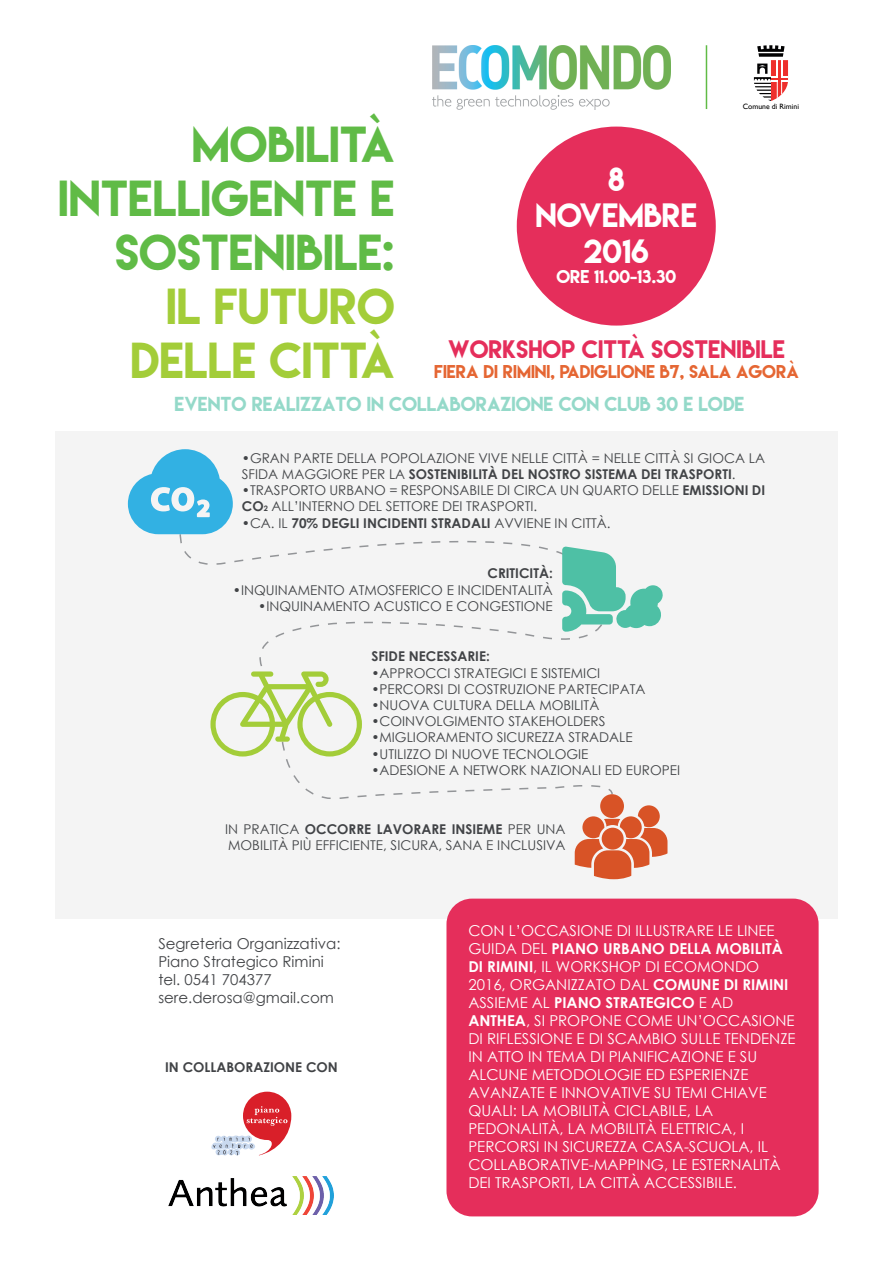
<style>
.page{position:relative;width:893px;height:1263px;background:#fff}
.page>*{position:absolute;margin:0;border:0;box-sizing:border-box;transform-origin:0 0}
.t1{font:45px/54px "Lemon Milk";color:#60bb46;text-align:right}
.t2{font:45px "Lemon Milk";color:#a3cd39}
.t3{font:30px/36px "Lemon Milk";color:#fff;text-align:center}
.t4{font:22.5px "Lemon Milk";color:#e52e5b}
.t5{font:18px "Lemon Milk";color:rgb(78 192 165/.6)}
.t6{font:16.5px "Lemon Milk";color:#e56633}
.t7{font:16.5px "Lemon Milk";color:#fff}
.t8{font:15px/18px "Century Gothic";color:#fff}
.t9{font:15px/18px "Century Gothic";color:#414346}
.t10{font:13.5px/16.2px "Century Gothic";color:#414346}
.t11{font:700 13.5px "Century Gothic";color:#414346}
.t12{font:7.65px "Gill Sans";color:#000001}
.s1{font-size:45px;color:#a3cd39}
.s2{font-weight:700}
.s3{font-weight:700;font-size:7.5px}
.s4{font-weight:400}
</style>
<div class="page">
<div style="left:55px;top:431px;width:783px;height:487px;background:#f4f4f4"></div>
<img style="left:433px;top:45px;width:237px;height:64px">
<img style="left:169px;top:1176px;width:164px;height:38px">
<svg style="left:754px;top:45px;width:34px;height:56px"></svg>
<svg style="left:211px;top:1092px;width:80px;height:64px"></svg>
<hr style="left:706px;top:45px;width:1px;height:64px;background:#60bb46">
<div style="left:517px;top:127px;width:199px;height:199px;background:#e52e5b;border-radius:50%"></div>
<div style="left:446px;top:899px;width:373px;height:317px;background:#e52e5b;border-radius:26px"></div>
<svg style="left:128px;top:449px;width:539px;height:430px"></svg>
<p class="t12" style="left:743px;top:102px;width:58px">Comune di Rimini</p>
<h1 class="t1" style="left:58px;top:116px;width:338px">MOBILITÀ<br>INTELLIGENTE E<br>SOSTENIBILE:</h1>
<h1 class="t2" style="left:166px;top:275px;width:230px">IL FUTURO</h1>
<h3 class="t4" style="left:130px;top:334px;width:656px"><span class="s1">DELLE CITTÀ</span> WORKSHOP CITTÀ SOSTENIBILE</h3>
<h2 class="t3" style="left:535px;top:161px;width:163px">8<br>NOVEMBRE<br>2016</h2>
<p class="t7" style="left:556px;top:265px;width:121px">ORE 11.00-13.30</p>
<p class="t6" style="left:434px;top:360px;width:366px">FIERA DI RIMINI, PADIGLIONE B7, SALA AGORÀ</p>
<h3 class="t5" style="left:175px;top:392px;width:571px">EVENTO REALIZZATO IN COLLABORAZIONE CON CLUB 30 E LODE</h3>
<p class="t10" style="left:242px;top:450px;width:525px">•GRAN PARTE DELLA POPOLAZIONE VIVE NELLE CITTÀ = NELLE CITTÀ SI GIOCA LA<br>SFIDA MAGGIORE PER LA <span class="s2">SOSTENIBILITÀ DEL NOSTRO SISTEMA DEI TRASPORTI</span>.</p>
<p class="t10" style="left:242px;top:482px;width:525px">•TRASPORTO URBANO = RESPONSABILE DI CIRCA UN QUARTO DELLE <span class="s2">EMISSIONI DI<br>CO</span><span class="s3">2</span> ALL’INTERNO DEL SETTORE DEI TRASPORTI.</p>
<p class="t11" style="left:242px;top:512px;width:370px"><span class="s4">•CA. IL</span> 70% DEGLI INCIDENTI STRADALI <span class="s4">AVVIENE IN CITTÀ.</span></p>
<p class="t11" style="left:487px;top:563px;width:67px">CRITICITÀ:</p>
<p class="t10" style="left:233px;top:581px;width:321px">•INQUINAMENTO ATMOSFERICO E INCIDENTALITÀ</p>
<p class="t10" style="left:258px;top:598px;width:296px">•INQUINAMENTO ACUSTICO E CONGESTIONE</p>
<p class="t11" style="left:371px;top:646px;width:120px">SFIDE NECESSARIE:</p>
<p class="t10" style="left:371px;top:664px;width:231px">•APPROCCI STRATEGICI E SISTEMICI</p>
<p class="t10" style="left:371px;top:680px;width:276px">•PERCORSI DI COSTRUZIONE PARTECIPATA</p>
<p class="t10" style="left:371px;top:697px;width:229px">•NUOVA CULTURA DELLA MOBILITÀ</p>
<p class="t10" style="left:371px;top:713px;width:236px">•COINVOLGIMENTO STAKEHOLDERS</p>
<p class="t10" style="left:371px;top:729px;width:263px">•MIGLIORAMENTO SICUREZZA STRADALE</p>
<p class="t10" style="left:371px;top:745px;width:219px">•UTILIZZO DI NUOVE TECNOLOGIE</p>
<p class="t10" style="left:371px;top:761px;width:310px">•ADESIONE A NETWORK NAZIONALI ED EUROPEI</p>
<p class="t10" style="left:225px;top:820px;width:342px">IN PRATICA <span class="s2">OCCORRE LAVORARE INSIEME</span> PER UNA<br>MOBILITÀ PIÙ EFFICIENTE, SICURA, SANA E INCLUSIVA</p>
<p class="t9" style="left:158px;top:934px;width:184px">Segreteria Organizzativa:<br>Piano Strategico Rimini tel. 0541 704377 sere.derosa@gmail.com</p>
<p class="t11" style="left:165px;top:1057px;width:174px">IN COLLABORAZIONE CON</p>
<p class="t8" style="left:468px;top:921px;width:329px">CON L’OCCASIONE DI ILLUSTRARE LE LINEE GUIDA DEL <span class="s2">PIANO URBANO DELLA MOBILITÀ DI RIMINI</span>, IL WORKSHOP DI ECOMONDO 2016, ORGANIZZATO DAL <span class="s2">COMUNE DI RIMINI </span>ASSIEME AL <span class="s2">PIANO STRATEGICO</span> E AD <span class="s2">ANTHEA</span>, SI PROPONE COME UN’OCCASIONE DI RIFLESSIONE E DI SCAMBIO SULLE TENDENZE IN ATTO IN TEMA DI PIANIFICAZIONE E SU ALCUNE METODOLOGIE ED ESPERIENZE AVANZATE E INNOVATIVE SU TEMI CHIAVE QUALI: LA MOBILITÀ CICLABILE, LA PEDONALITÀ, LA MOBILITÀ ELETTRICA, I PERCORSI IN SICUREZZA CASA-SCUOLA, IL COLLABORATIVE-MAPPING, LE ESTERNALITÀ DEI TRASPORTI, LA CITTÀ ACCESSIBILE.</p>
</div>
